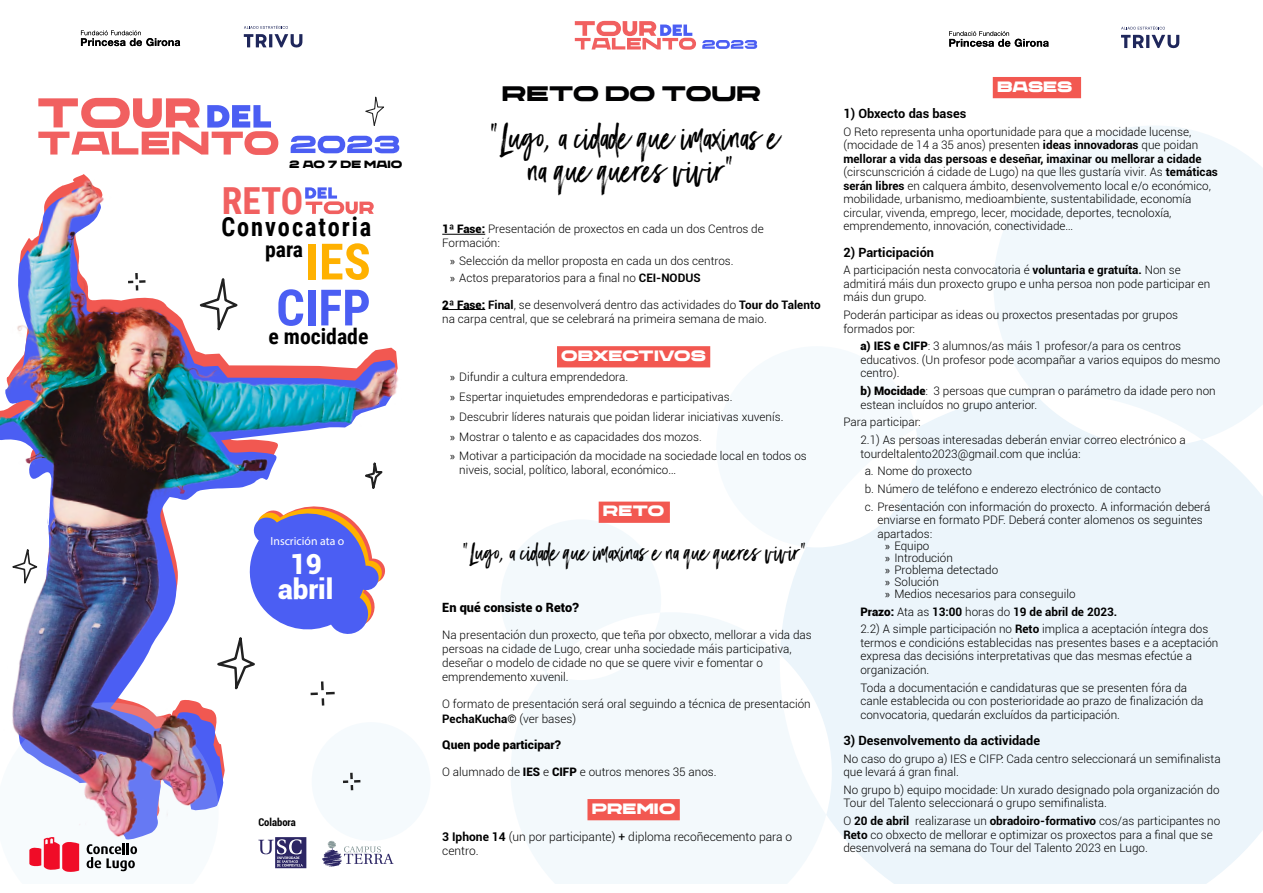
<style>
.page{position:relative;width:1263px;height:893px;background:#fff}
.page>*{position:absolute;margin:0;border:0;box-sizing:border-box;transform-origin:0 0}
.t1{font:700 50.1px "Roboto Condensed";color:#4b5ef3}
.t2{font:700 50.1px "Roboto Condensed";color:#ffb100}
.t3{font:700 37.2px "Roboto Condensed";color:#f16060}
.t4{font:33px/33px "Black Diamond";color:#000;text-align:center}
.t5{font:900 27.75px/25.7px "Roboto";color:#fff;text-align:center}
.t6{font:700 26.4px "Roboto Condensed";letter-spacing:.08em;color:#000;scale:.92 1}
.t7{font:22.5px "Black Diamond";color:#000}
.t8{font:700 21.75px "Roboto Condensed";color:#000}
.t9{font:900 expanded 21px "CHANEY";color:#020203}
.t10{font:expanded 15px "CHANEY";color:#fff}
.t11{font:700 12.75px "Roboto";color:#000}
.t12{font:900 12.75px "Roboto";color:#000}
.t13{font:300 12px/14.4px "Roboto";color:#000}
.t14{font:900 12px "Roboto";color:#000}
.t15{font:11.85px "Myriad Pro";color:#fff}
.t16{font:300 11.7px/13.5px "Roboto";color:#000}
.t17{font:700 condensed 10.65px "Roboto";color:#000}
.t18{font:expanded 10.5px "CHANEY";color:#000}
.s1{font-weight:900}
.s2{font-family:"Myriad Pro";font-weight:400}
.s3{font-weight:700}
.s4{font-weight:400}
</style>
<div class="page">
<div style="left:785px;top:399px;width:478px;height:484px;background:#ecf5fb"></div>
<svg style="left:993px;top:126px;width:270px;height:314px;fill:#f1f8fc"></svg>
<svg style="left:578px;top:612px;width:248px;height:271px;fill:#f3f9fc"></svg>
<svg style="left:578px;top:519px;width:83px;height:153px"></svg>
<svg style="left:785px;top:399px;width:131px;height:148px"></svg>
<svg style="left:578px;top:21px;width:118px;height:29px"></svg>
<svg style="left:702px;top:40px;width:55px;height:9px"></svg>
<svg style="left:949px;top:31px;width:99px;height:16px"></svg>
<svg style="left:1121px;top:26px;width:58px;height:22px"></svg>
<img style="left:0;top:21px;width:578px;height:862px">
<hr style="left:442px;top:234px;width:43px;height:1px;background:#000">
<hr style="left:442px;top:309px;width:43px;height:1px;background:#000">
<div style="left:557px;top:346px;width:153px;height:21px;background:#f25851"></div>
<div style="left:599px;top:502px;width:71px;height:21px;background:#f25851"></div>
<div style="left:587px;top:799px;width:93px;height:21px;background:#f25851"></div>
<div style="left:993px;top:77px;width:88px;height:21px;background:#f25851"></div>
<p class="t18" style="left:289px;top:157px;width:115px">2 AO 7 DE MAIO</p>
<h2 class="t3" style="left:222px;top:175px;width:83px">RETO</h2>
<h3 class="t6" style="left:221px;top:209px;width:165px">Convocatoria</h3>
<h3 class="t8" style="left:265px;top:234px;width:40px">para</h3>
<h1 class="t2" style="left:305px;top:227px;width:67px">IES</h1>
<h1 class="t1" style="left:276px;top:273px;width:96px">CIFP</h1>
<h3 class="t8" style="left:268px;top:321px;width:102px">e mocidade</h3>
<p class="t15" style="left:270px;top:533px;width:75px">Inscrición ata o</p>
<h3 class="t5" style="left:278px;top:550px;width:57px">19 abril</h3>
<p class="t17" style="left:258px;top:815px;width:39px">Colabora</p>
<h3 class="t9" style="left:502px;top:81px;width:260px">RETO DO TOUR</h3>
<h3 class="t4" style="left:490px;top:119px;width:292px">“Lugo, a cidade que imaxinas e na que queres vivir”</h3>
<p class="t16" style="left:442px;top:222px;width:323px"><span class="s1">1ª Fase:</span> Presentación de proxectos en cada un dos Centros de<br>Formación:</p>
<p class="t16" style="left:450px;top:251px;width:285px;line-height:17.7px"><span class="s2">»</span> Selección da mellor proposta en cada un dos centros. <span class="s2">»</span> Actos preparatorios para a final no <span class="s3">CEI-NODUS</span></p>
<p class="t16" style="left:442px;top:297px;width:380px;line-height:14.4px"><span class="s1">2ª Fase:</span> <span class="s3">Final</span>, se desenvolverá dentro das actividades do <span class="s3">Tour do Talento </span>na carpa central, que se celebrará na primeira semana de maio.</p>
<p class="t10" style="left:561px;top:347px;width:146px">OBXECTIVOS</p>
<p class="t16" style="left:450px;top:366px;width:358px;line-height:20px"><span class="s2">»</span> Difundir a cultura emprendedora.<br><span class="s2">»</span> Espertar inquietudes emprendedoras e participativas.<br><span class="s2">»</span> Descubrir líderes naturais que poidan liderar iniciativas xuvenís.<br><span class="s2">»</span> Mostrar o talento e as capacidades dos mozos.<br><span class="s2">»</span> Motivar a participación da mocidade na sociedade local en todos os</p>
<p class="t16" style="left:459px;top:463px;width:218px">niveis, social, político, laboral, económico…</p>
<p class="t10" style="left:603px;top:502px;width:63px">RETO</p>
<h3 class="t7" style="left:463px;top:538px;width:346px">“Lugo, a cidade que imaxinas e na que queres vivir”</h3>
<p class="t12" style="left:442px;top:599px;width:138px">En qué consiste o Reto?</p>
<p class="t16" style="left:442px;top:628px;width:371px;line-height:14.1px">Na presentación dun proxecto, que teña por obxecto, mellorar a vida das persoas na cidade de Lugo, crear unha sociedade máis participativa, deseñar o modelo de cidade no que se quere vivir e fomentar o emprendemento xuvenil.</p>
<p class="t16" style="left:442px;top:696px;width:370px;line-height:14.4px">O formato de presentación será oral seguindo a técnica de presentación<br><span class="s3">PechaKucha©</span> (ver bases)</p>
<p class="t14" style="left:442px;top:736px;width:120px">Quen pode participar?</p>
<p class="t16" style="left:442px;top:765px;width:276px">O alumnado de <span class="s1">IES</span> e <span class="s1">CIFP</span> e outros menores 35 anos.</p>
<p class="t10" style="left:592px;top:799px;width:85px">PREMIO</p>
<p class="t13" style="left:442px;top:829px;width:352px"><span class="s3">3 Iphone 14</span> (un por participante) <span class="s4">+</span> diploma recoñecemento para o centro.</p>
<p class="t10" style="left:997px;top:77px;width:77px">BASES</p>
<p class="t11" style="left:843px;top:105px;width:124px">1) Obxecto das bases</p>
<p class="t16" style="left:843px;top:125px;width:376px">O Reto representa unha oportunidade para que a mocidade lucense, (mocidade de 14 a 35 anos) presenten <span class="s3">ideas innovadoras</span> que poidan <span class="s3">mellorar a vida das persoas e deseñar, imaxinar ou mellorar a cidade </span>(cirscunscrición á cidade de Lugo) na que lles gustaría vivir. As <span class="s3">temáticas serán libres</span> en calquera ámbito, desenvolvemento local e/o económico, mobilidade, urbanismo, medioambiente, sustentabilidade, economía circular, vivenda, emprego, lecer, mocidade, deportes, tecnoloxía, emprendemento, innovación, conectividade…</p>
<p class="t11" style="left:843px;top:243px;width:92px">2) Participación</p>
<p class="t16" style="left:843px;top:263px;width:368px">A participación nesta convocatoria é <span class="s3">voluntaria e gratuíta.</span> Non se admitirá máis dun proxecto grupo e unha persoa non pode participar en máis dun grupo.</p>
<p class="t16" style="left:843px;top:308px;width:336px">Poderán participar as ideas ou proxectos presentadas por grupos formados por:</p>
<p class="t16" style="left:860px;top:339px;width:361px"><span class="s1">a) IES e CIFP</span>: 3 alumnos/as máis 1 profesor/a para os centros educativos. (Un profesor pode acompañar a varios equipos do mesmo centro).</p>
<p class="t16" style="left:860px;top:384px;width:357px"><span class="s1">b) Mocidade</span>: 3 persoas que cumpran o parámetro da idade pero non estean incluídos no grupo anterior.</p>
<p class="t16" style="left:860px;top:413px;width:327px;line-height:17.7px;text-indent:-17px">Para participar:<br>2.1) As persoas interesadas deberán enviar correo electrónico a</p>
<p class="t16" style="left:865px;top:444px;width:347px;line-height:17.7px;text-indent:-4px">tourdeltalento2023@gmail.com que inclúa:<br>a. Nome do proxecto<br>b. Número de teléfono e enderezo electrónico de contacto<br>c. Presentación con información do proxecto. A información deberá</p>
<p class="t16" style="left:877px;top:513px;width:327px">enviarse en formato PDF. Deberá conter alomenos os seguintes apartados:</p>
<p class="t16" style="left:885px;top:539px;width:192px;line-height:12px"><span class="s2">»</span> Equipo<br><span class="s2">»</span> Introdución<br><span class="s2">»</span> Problema detectado<br><span class="s2">»</span> Solución<br><span class="s2">»</span> Medios necesarios para conseguilo</p>
<p class="t16" style="left:860px;top:602px;width:349px;line-height:17.7px"><span class="s1">Prazo:</span> Ata as <span class="s3">13:00</span> horas do <span class="s3">19 de abril de 2023.<br></span>2.2) A simple participación no <span class="s3">Reto</span> implica a aceptación íntegra dos</p>
<p class="t16" style="left:860px;top:636px;width:359px">termos e condicións establecidas nas presentes bases e a aceptación expresa das decisións interpretativas que das mesmas efectúe a organización.</p>
<p class="t16" style="left:860px;top:680px;width:345px">Toda a documentación e candidaturas que se presenten fóra da canle establecida ou con posterioridade ao prazo de finalización da convocatoria, quedarán excluídos da participación.</p>
<p class="t11" style="left:843px;top:731px;width:198px">3) Desenvolvemento da actividade</p>
<p class="t16" style="left:843px;top:751px;width:379px">No caso do grupo a) IES e CIFP: Cada centro seleccionará un semifinalista que levará á gran final.</p>
<p class="t16" style="left:843px;top:783px;width:378px">No grupo b) equipo mocidade: Un xurado designado pola organización do<br>Tour del Talento seleccionará o grupo semifinalista.</p>
<p class="t16" style="left:843px;top:814px;width:378px">O <span class="s3">20 de abril</span> realizarase un <span class="s3">obradoiro-formativo</span> cos/as participantes no<br><span class="s3">Reto</span> co obxecto de mellorar e optimizar os proxectos para a final que se desenvolverá na semana do Tour del Talento 2023 en Lugo.</p>
</div>
